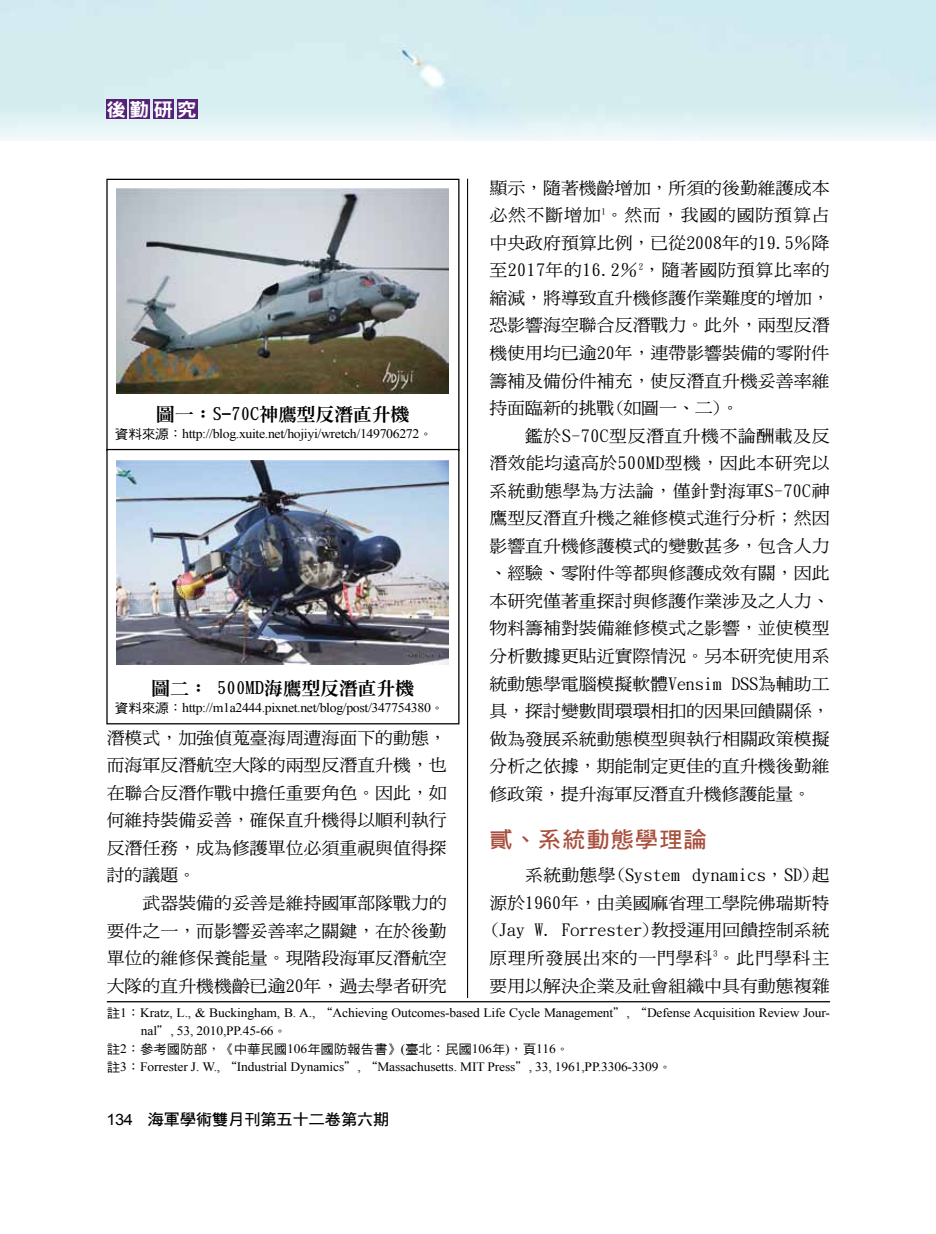
<style>
.page{position:relative;width:936px;height:1234px;background:#fff}
.page>*{position:absolute;margin:0;border:0;box-sizing:border-box;transform-origin:0 0}
.t1{font:22.2px "DF Hei Bd HK BF";letter-spacing:.035em;color:#a84f3d;scale:1.05 1}
.t2{font:18.6px "DFN Hei XB HK BF";color:#fff;scale:1.05 1}
.t3{font:800 17.85px "Inn Ming";color:#000;scale:1.05 1}
.t4{font:16.95px/27.5px "DF Ming Md HK BF";color:#000;text-align:justify;scale:1.05 1}
.t5{font:15.6px "DF Hei Bd HK BF";letter-spacing:-.025em;color:#000;scale:1.05 1}
.t6{font:13.05px "Times New Roman";letter-spacing:-.025em;color:#000;scale:1.05 1}
.t7{font:12.9px/18px "Times New Roman";letter-spacing:-.01em;color:#000;scale:1.05 1}
.t8{font:12.9px "DF Hei Md HK BF";letter-spacing:-.01em;color:#000;scale:1.05 1}
.s1{font-family:"DF Hei Md HK BF"}
.s2{font-family:"DF Kai Shu SB Estd BF"}
.s3{font-family:"Times New Roman"}
.s4{font-family:"Arial"}
</style>
<div class="page">
<img style="left:0;top:0;width:935px;height:140px">
<hr style="left:467px;top:179px;width:1px;height:871px;background:#000">
<div style="left:106px;top:99px;width:20px;height:20px;background:#527"></div>
<div style="left:130px;top:99px;width:20px;height:20px;background:#527"></div>
<div style="left:153px;top:99px;width:21px;height:20px;background:#527"></div>
<div style="left:177px;top:99px;width:20px;height:20px;background:#527"></div>
<div style="left:107px;top:997px;width:723px;height:80px;background:#fff"></div>
<hr style="left:107px;top:1000px;width:723px;height:2px;background:#000">
<img style="left:117px;top:189px;width:332px;height:204px">
<img style="left:117px;top:460px;width:332px;height:204px">
<div style="left:106px;top:449px;width:353px;height:275px;border:1px solid #000"></div>
<p class="t2" style="left:106px;top:100px;width:88px">後勤研究</p>
<p class="t4" style="left:489px;top:174px;width:325px">顯示，隨著機齡增加，所須的後勤維護成本必然不斷增加<sup>1</sup>。然而，我國的國防預算占中央政府預算比例，已從2008年的19.5％降至2017年的16.2％<sup>2</sup>，隨著國防預算比率的縮減，將導致直升機修護作業難度的增加，恐影響海空聯合反潛戰力。此外，兩型反潛機使用均已逾20年，連帶影響裝備的零附件籌補及備份件補充，使反潛直升機妥善率維持面臨新的挑戰(如圖一、二)。</p>
<p class="t4" style="left:489px;top:421px;width:325px;text-indent:36px">鑑於S-70C型反潛直升機不論酬載及反潛效能均遠高於500MD型機，因此本研究以系統動態學為方法論，僅針對海軍S-70C神鷹型反潛直升機之維修模式進行分析；然因影響直升機修護模式的變數甚多，包含人力、經驗、零附件等都與修護成效有關，因此本研究僅著重探討與修護作業涉及之人力、物料籌補對裝備維修模式之影響，並使模型分析數據更貼近實際情況。另本研究使用系統動態學電腦模擬軟體Vensim DSS為輔助工具，探討變數間環環相扣的因果回饋關係，做為發展系統動態模型與執行相關政策模擬分析之依據，期能制定更佳的直升機後勤維修政策，提升海軍反潛直升機修護能量。</p>
<h1 class="t1" style="left:489px;top:828px;width:208px">貳、系統動態學理論</h1>
<p class="t4" style="left:489px;top:861px;width:325px;text-indent:36px">系統動態學(System dynamics，SD)起源於1960年，由美國麻省理工學院佛瑞斯特(Jay W. Forrester)教授運用回饋控制系統原理所發展出來的一門學科<sup>3</sup>。此門學科主要用以解決企業及社會組織中具有動態複雜</p>
<p class="t7" style="left:141px;top:1002px;width:658px;text-indent:-34px"><span class="s1">註</span>1<span class="s2">：</span>Kratz, L., &amp; Buckingham, B. A., <span class="s2">“</span>Achieving Outcomes-based Life Cycle Management<span class="s2">＂</span>, <span class="s2">“</span>Defense Acquisition Review Jour&shy;nal<span class="s2">＂</span>, 53, 2010,PP.45-66<span class="s2">。</span></p>
<p class="t8" style="left:107px;top:1042px;width:442px">註<span class="s3">2</span><span class="s2">：</span>參考國防部<span class="s2">，《</span>中華民國<span class="s3">106</span>年國防報告書<span class="s2">》</span><span class="s3">(</span>臺北<span class="s2">：</span>民國<span class="s3">106</span>年<span class="s3">)</span><span class="s2">，</span>頁<span class="s3">116</span><span class="s2">。</span></p>
<p class="t7" style="left:107px;top:1056px;width:539px"><span class="s1">註</span>3<span class="s2">：</span>Forrester J. W., <span class="s2">“</span>Industrial Dynamics<span class="s2">＂</span>, <span class="s2">“</span>Massachusetts. MIT Press<span class="s2">＂</span>, 33, 1961,PP.3306-3309<span class="s2">。</span></p>
<p class="t3" style="left:156px;top:405px;width:243px">圖一：S-70C神鷹型反潛直升機</p>
<p class="t6" style="left:115px;top:424px;width:304px"><span class="s1">資料來源</span><span class="s2">：</span>http://blog.xuite.net/hojiyi/wretch/149706272<span class="s2">。</span></p>
<p class="t3" style="left:152px;top:678px;width:251px">圖二： 500MD海鷹型反潛直升機</p>
<p class="t6" style="left:115px;top:698px;width:315px"><span class="s1">資料來源</span><span class="s2">：</span>http://m1a2444.pixnet.net/blog/post/347754380<span class="s2">。</span></p>
<p class="t4" style="left:107px;top:723px;width:325px">潛模式，加強偵蒐臺海周遭海面下的動態，而海軍反潛航空大隊的兩型反潛直升機，也在聯合反潛作戰中擔任重要角色。因此，如何維持裝備妥善，確保直升機得以順利執行反潛任務，成為修護單位必須重視與值得探討的議題。</p>
<p class="t4" style="left:107px;top:888px;width:325px;text-indent:36px">武器裝備的妥善是維持國軍部隊戰力的要件之一，而影響妥善率之關鍵，在於後勤單位的維修保養能量。現階段海軍反潛航空大隊的直升機機齡已逾20年，過去學者研究</p>
<p class="t5" style="left:106px;top:1111px;width:271px"><span class="s4">134</span> 海軍學術雙月刊第五十二卷第六期</p>
</div>
